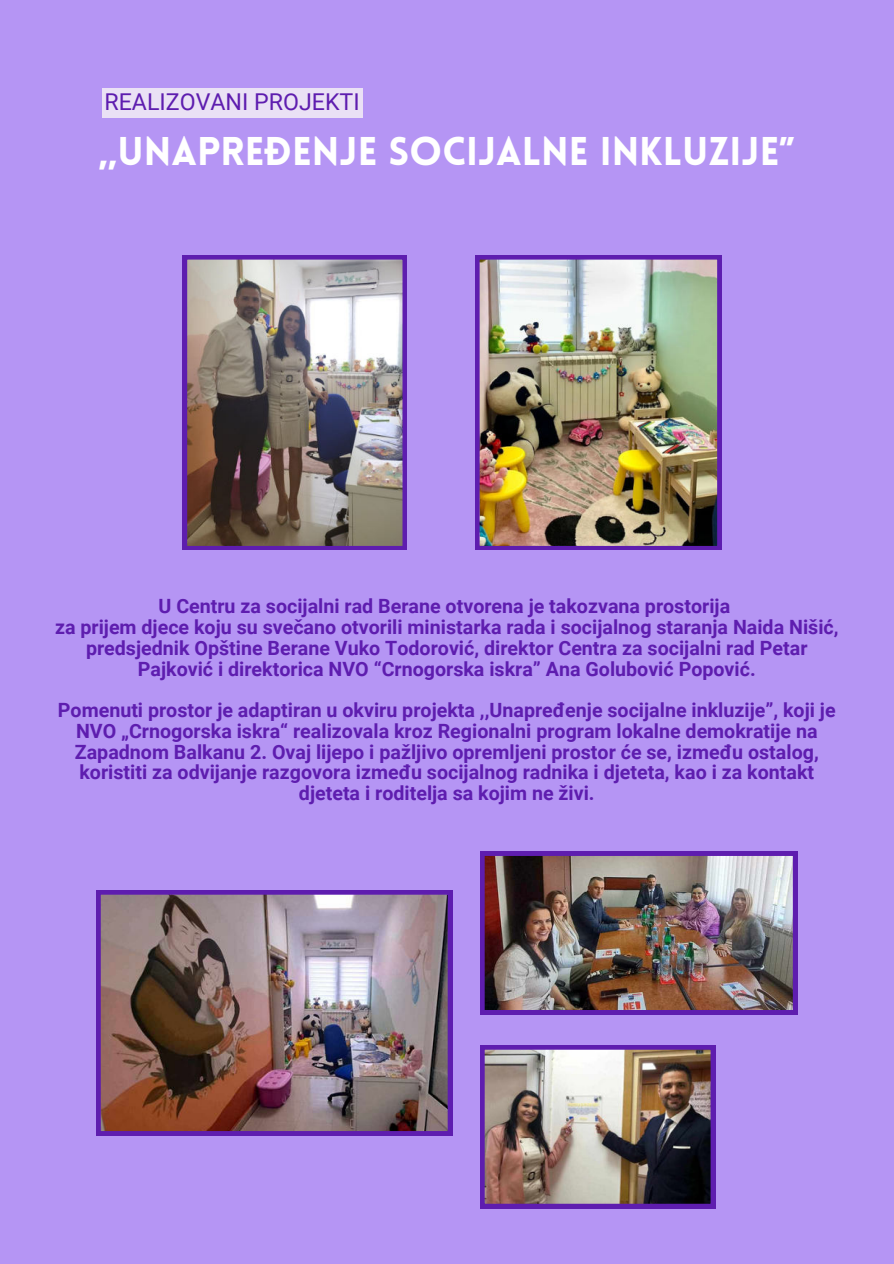
<style>
.page{position:relative;width:894px;height:1264px;background:#fff}
.page>*{position:absolute;margin:0;border:0;box-sizing:border-box;transform-origin:0 0}
.t1{font:900 39.15px "Lovelo";color:#fff}
.t2{font:23.1px "Roboto";color:#5e1daf}
.t3{font:700 19.65px/20.9px "Roboto";color:#5e1daf;text-align:center}
</style>
<div class="page">
<div style="left:0;top:0;width:893px;height:1263px;background:#b595f4"></div>
<img style="left:183px;top:255px;width:223px;height:295px">
<img style="left:475px;top:255px;width:246px;height:295px">
<img style="left:96px;top:890px;width:356px;height:245px">
<img style="left:480px;top:851px;width:317px;height:163px">
<img style="left:480px;top:1045px;width:235px;height:163px">
<div style="left:102px;top:88px;width:260px;height:30px;background:#eae1f5"></div>
<p class="t2" style="left:104px;top:86px;width:256px">REALIZOVANI PROJEKTI</p>
<h1 class="t1" style="left:99px;top:127px;width:697px">,,UNAPREĐENJE SOCIJALNE INKLUZIJE”</h1>
<p class="t3" style="left:55px;top:595px;width:784px">U Centru za socijalni rad Berane otvorena je takozvana prostorija<br>za prijem djece koju su svečano otvorili ministarka rada i socijalnog staranja Naida Nišić, predsjednik Opštine Berane Vuko Todorović, direktor Centra za socijalni rad Petar Pajković i direktorica NVO “Crnogorska iskra” Ana Golubović Popović.</p>
<p class="t3" style="left:58px;top:699px;width:779px">Pomenuti prostor je adaptiran u okviru projekta ,,Unapređenje socijalne inkluzije”, koji je NVO „Crnogorska iskra“ realizovala kroz Regionalni program lokalne demokratije na Zapadnom Balkanu 2. Ovaj lijepo i pažljivo opremljeni prostor će se, između ostalog, koristiti za odvijanje razgovora između socijalnog radnika i djeteta, kao i za kontakt djeteta i roditelja sa kojim ne živi.</p>
</div>
